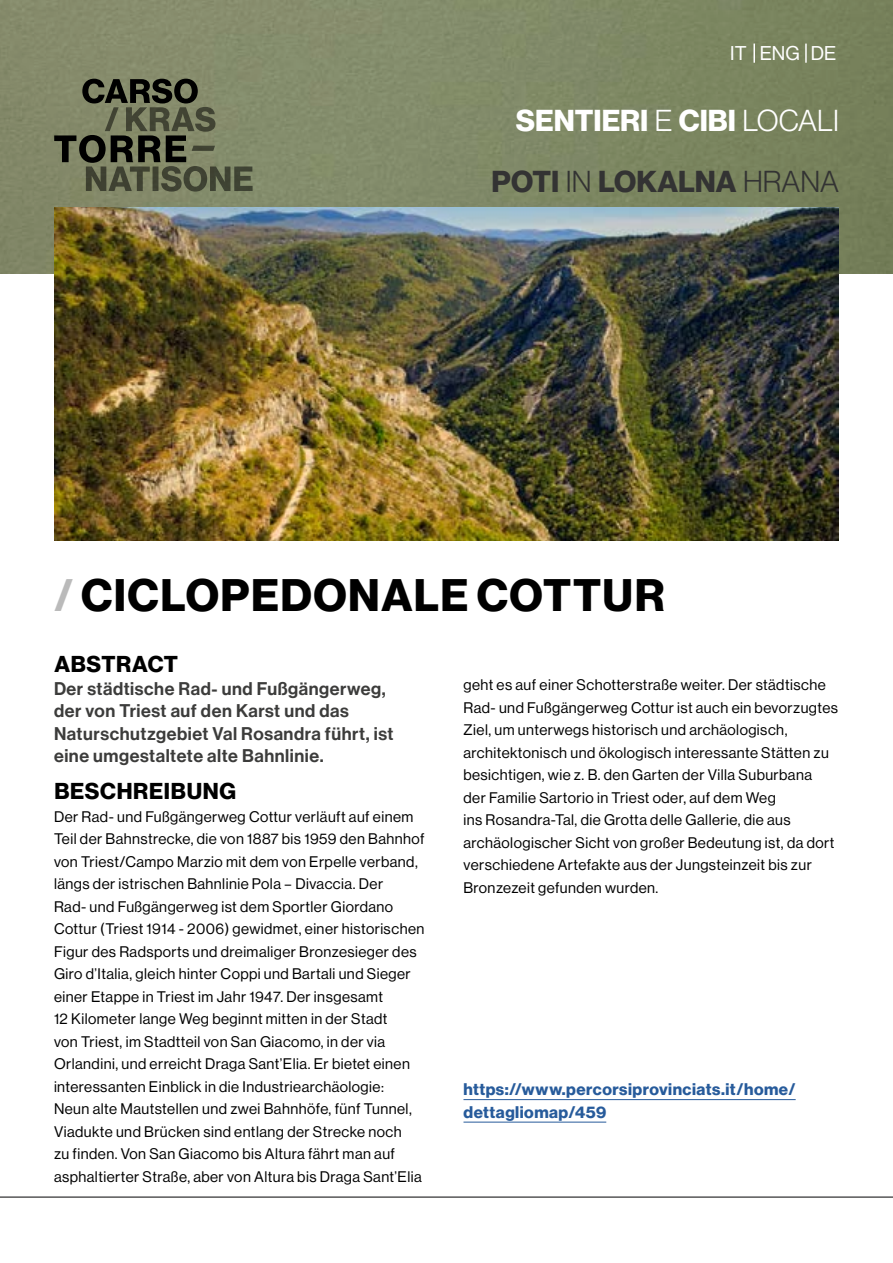
<style>
.page{position:relative;width:893px;height:1263px;background:#fff}
.page>*{position:absolute;margin:0;border:0;box-sizing:border-box;transform-origin:0 0}
.t1{font:700 44.55px "Neue Haas Display";letter-spacing:.03em;color:#000}
.t2{font:700 29.7px/60.8px "Neue Haas Display";color:#fff;text-align:right}
.t3{font:700 22.5px "Neue Haas Display";letter-spacing:.03em;color:#000}
.t4{font:19.5px "Neue Haas Display";color:#fff}
.t5{font:18px/22.5px "Neue Haas Display Mediu";letter-spacing:.03em;color:#3c3c3b}
.t6{font:700 16.5px/22.5px "Neue Haas Display";letter-spacing:.03em;color:#275b9b}
.t7{font:15px/22.5px "Neue Haas Display";letter-spacing:.03em;color:#000}
.s1{font-weight:300}
.s2{color:#333}
.s3{font-weight:300;color:#333}
.s4{color:#bababa}
</style>
<div class="page">
<img style="left:0;top:0;width:893px;height:273px">
<img style="left:54px;top:207px;width:785px;height:334px">
<hr style="left:463px;top:1099px;width:333px;height:1px;background:#275b9b">
<hr style="left:463px;top:1122px;width:143px;height:1px;background:#275b9b">
<hr style="left:0;top:1197px;width:893px;height:1px;background:#020203">
<svg style="left:54px;top:79px;width:199px;height:113px;background:#646950"></svg>
<svg style="left:753px;top:44px;width:2px;height:19px"></svg>
<svg style="left:805px;top:44px;width:2px;height:19px"></svg>
<h3 class="t4" style="left:730px;top:42px;width:108px">IT ENG DE</h3>
<h2 class="t2" style="left:492px;top:91px;width:349px">SENTIERI <span class="s1">E</span> CIBI <span class="s1">LOCALI<br></span><span class="s2">POTI</span> <span class="s3">IN</span> <span class="s2">LOKALNA</span> <span class="s3">HRANA</span></h2>
<h1 class="t1" style="left:54px;top:569px;width:612px"><span class="s4">/</span> CICLOPEDONALE COTTUR</h1>
<h3 class="t3" style="left:54px;top:651px;width:125px">ABSTRACT</h3>
<p class="t5" style="left:54px;top:677px;width:341px">Der städtische Rad- und Fußgängerweg, der von Triest auf den Karst und das Naturschutzgebiet Val Rosandra führt, ist eine umgestaltete alte Bahnlinie.</p>
<h3 class="t3" style="left:54px;top:778px;width:183px">BESCHREIBUNG</h3>
<p class="t7" style="left:54px;top:805px;width:372px">Der Rad- und Fußgängerweg Cottur verläuft auf einem Teil der Bahnstrecke, die von 1887 bis 1959 den Bahnhof von Triest/Campo Marzio mit dem von Erpelle verband, längs der istrischen Bahnlinie Pola – Divaccia. Der<br>Rad- und Fußgängerweg ist dem Sportler Giordano Cottur (Triest 1914 - 2006) gewidmet, einer historischen Figur des Radsports und dreimaliger Bronzesieger des Giro d’Italia, gleich hinter Coppi und Bartali und Sieger einer Etappe in Triest im Jahr 1947. Der insgesamt<br>12 Kilometer lange Weg beginnt mitten in der Stadt<br>von Triest, im Stadtteil von San Giacomo, in der via Orlandini, und erreicht Draga Sant’Elia. Er bietet einen interessanten Einblick in die Industriearchäologie:<br>Neun alte Mautstellen und zwei Bahnhöfe, fünf Tunnel, Viadukte und Brücken sind entlang der Strecke noch<br>zu finden. Von San Giacomo bis Altura fährt man auf asphaltierter Straße, aber von Altura bis Draga Sant’Elia</p>
<p class="t7" style="left:463px;top:674px;width:376px">geht es auf einer Schotterstraße weiter. Der städtische Rad- und Fußgängerweg Cottur ist auch ein bevorzugtes Ziel, um unterwegs historisch und archäologisch, architektonisch und ökologisch interessante Stätten zu besichtigen, wie z. B. den Garten der Villa Suburbana<br>der Familie Sartorio in Triest oder, auf dem Weg<br>ins Rosandra-Tal, die Grotta delle Gallerie, die aus archäologischer Sicht von großer Bedeutung ist, da dort verschiedene Artefakte aus der Jungsteinzeit bis zur Bronzezeit gefunden wurden.</p>
<p class="t6" style="left:463px;top:1078px;width:334px">https://www.percorsiprovinciats.it/home/ dettagliomap/459</p>
</div>
